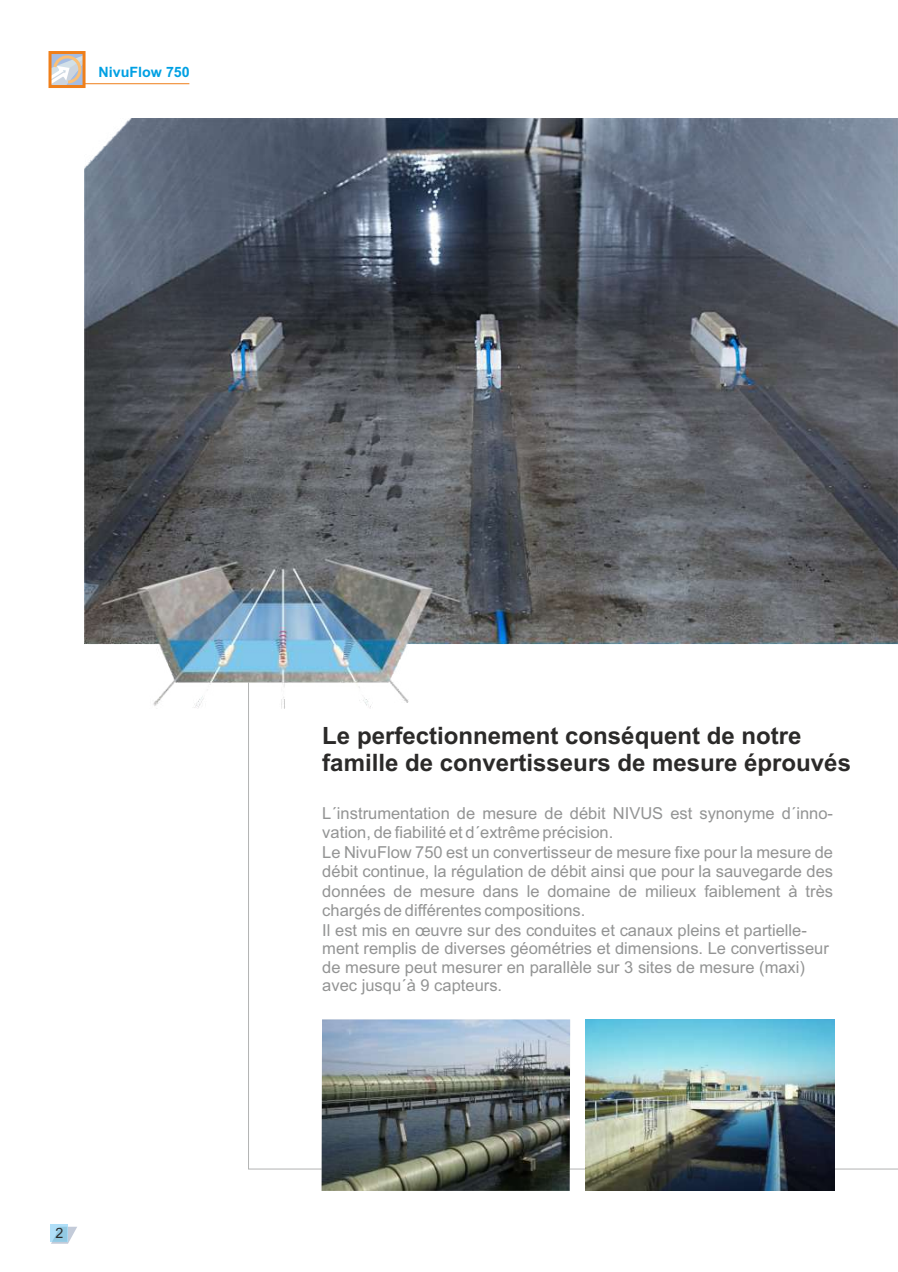
<style>
.page{position:relative;width:898px;height:1272px;background:#fff}
.page>*{position:absolute;margin:0;border:0;box-sizing:border-box;transform-origin:0 0}
.t1{font:700 24px/26.8px "Arial";color:#2b2a29}
.t2{font:16.5px/19.2px "Arial";color:#939494}
.t3{font:700 14.25px "Arial";color:#00a0e3}
.t4{font:14.25px "Arial";color:#2b2a29}
</style>
<div class="page">
<img style="left:84px;top:118px;width:813px;height:590px">
<svg style="left:247px;top:681px;width:650px;height:488px"></svg>
<img style="left:321px;top:1019px;width:249px;height:171px">
<div style="left:50px;top:1224px;width:17px;height:17px;background:#b0dff8"></div>
<svg style="left:51px;top:1226px;width:26px;height:17px"></svg>
<img style="left:585px;top:1019px;width:248px;height:171px">
<hr style="left:84px;top:83px;width:105px;height:1px;background:#ef7f1a">
<svg style="left:52px;top:55px;width:29px;height:29px"></svg>
<div style="left:48px;top:51px;width:37px;height:37px;border:3px solid #ef7f1a"></div>
<p class="t3" style="left:99px;top:67px;width:93px">NivuFlow 750</p>
<p class="t4" style="left:55px;top:1227px;width:9px">2</p>
<h1 class="t1" style="left:322px;top:724px;width:530px">Le perfectionnement conséquent de notre famille de convertisseurs de mesure éprouvés</h1>
<p class="t2" style="left:322px;top:804px;width:512px">L´instrumentation de mesure de débit NIVUS est synonyme d´inno&shy;vation, de fiabilité et d´extrême précision.<br>Le NivuFlow 750 est un convertisseur de mesure fixe pour la mesure de débit continue, la régulation de débit ainsi que pour la sauvegarde des données de mesure dans le domaine de milieux faiblement à très chargés de différentes compositions.<br>Il est mis en œuvre sur des conduites et canaux pleins et partielle&shy;ment remplis de diverses géométries et dimensions. Le convertisseur de mesure peut mesurer en parallèle sur 3 sites de mesure (maxi) avec jusqu´à 9 capteurs.</p>
</div>
